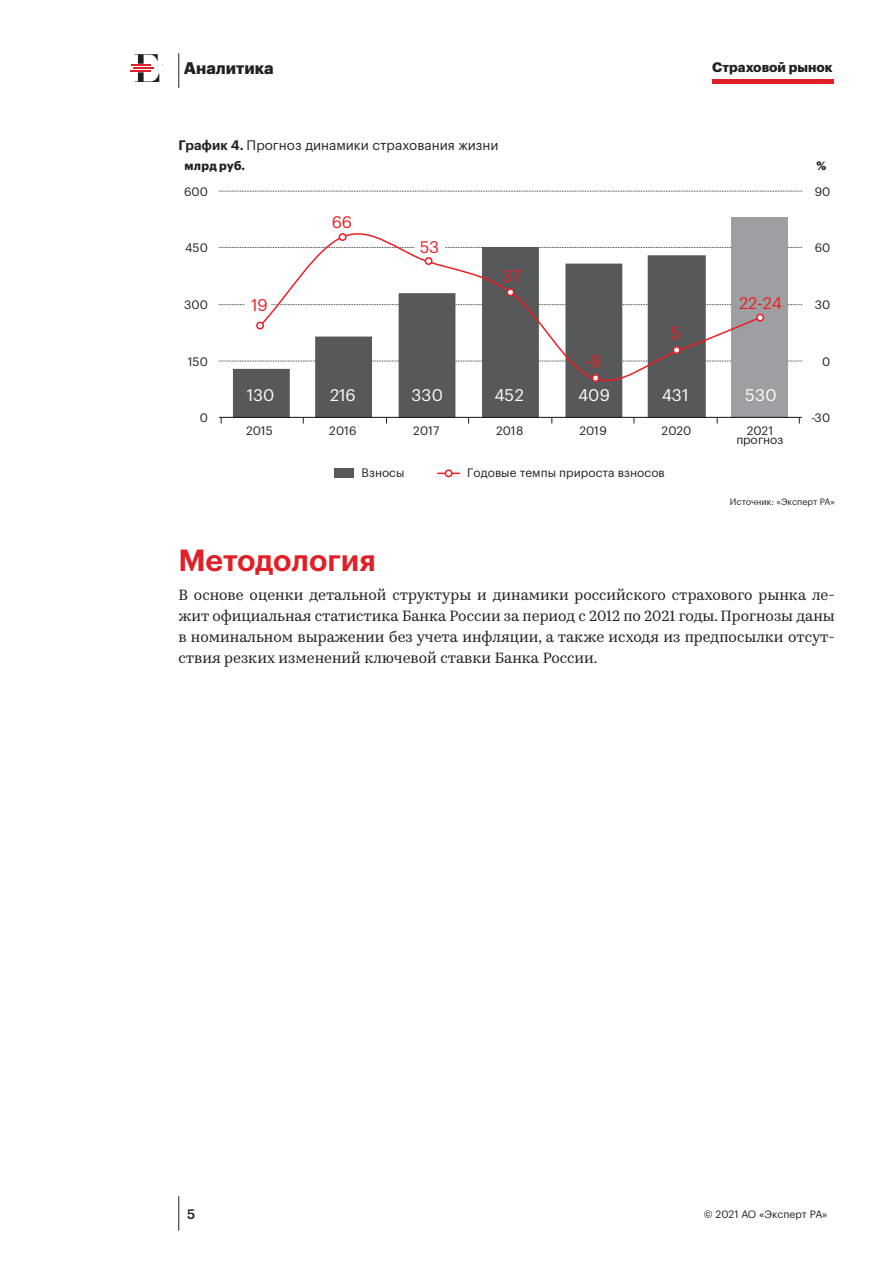
<style>
.page{position:relative;width:893px;height:1263px;background:#fff}
.page>*{position:absolute;margin:0;border:0;box-sizing:border-box;transform-origin:0 0}
.t1{font:600 30px "Graphik LC";letter-spacing:-.005em;color:#e01f26}
.t2{font:16.5px "Graphik LC";letter-spacing:.01em;color:#fff}
.t3{font:16.5px "Graphik LC";letter-spacing:-.01em;color:#ee1d23}
.t4{font:700 16.5px "Graphik LC";color:#231f20}
.t5{font:15px/21px "Kazimir Text";color:#231f20;text-align:justify}
.t6{font:13.5px "Graphik LC";color:#231f20}
.t7{font:700 13.5px "Graphik LC";color:#231f20}
.t8{font:500 13.5px "Graphik LC";color:#231f20}
.t9{font:12px/9px "Graphik LC";color:#231f20;text-align:center}
.t10{font:700 12px "Graphik LC";letter-spacing:.015em;color:#231f20}
.t11{font:10.5px "Graphik LC";color:#231f20}
.t12{font:9px "Graphik LC";color:#231f20}
.s1{font-weight:600}
</style>
<div class="page">
<hr style="left:130px;top:70px;width:21px;height:2px;background:#e01f26">
<hr style="left:133px;top:67px;width:21px;height:2px;background:#e01f26">
<svg style="left:131px;top:54px;width:27px;height:12px"></svg>
<svg style="left:135px;top:72px;width:24px;height:10px"></svg>
<hr style="left:712px;top:79px;width:122px;height:4px;background:#e01f26">
<hr style="left:178px;top:53px;width:1px;height:35px;background:#231f20">
<hr style="left:178px;top:1196px;width:1px;height:35px;background:#231f20">
<svg style="left:219px;top:191px;width:583px;height:1px"></svg>
<svg style="left:219px;top:247px;width:583px;height:1px"></svg>
<svg style="left:219px;top:304px;width:583px;height:1px"></svg>
<svg style="left:219px;top:361px;width:583px;height:1px"></svg>
<svg style="left:438px;top:473px;width:22px;height:1px"></svg>
<div style="left:334px;top:468px;width:19px;height:10px;background:#57585a"></div>
<div style="left:731px;top:217px;width:57px;height:201px;background:#9d9fa2"></div>
<svg style="left:233px;top:247px;width:473px;height:170px;fill:#57585a"></svg>
<hr style="left:219px;top:417px;width:583px;height:1px;background:#0e1214">
<svg style="left:259px;top:233px;width:502px;height:157px"></svg>
<div style="left:445px;top:470px;width:7px;height:7px;background:#fff;border-radius:50%"></div>
<div style="left:445px;top:469px;width:8px;height:8px;border:2px solid #ee1d23;border-radius:50%"></div>
<div style="left:757px;top:314px;width:6px;height:7px;background:#fff;border-radius:50%"></div>
<div style="left:756px;top:314px;width:8px;height:8px;border:2px solid #ee1d23;border-radius:50%"></div>
<div style="left:673px;top:347px;width:7px;height:6px;background:#fff;border-radius:50%"></div>
<div style="left:673px;top:346px;width:8px;height:8px;border:2px solid #ee1d23;border-radius:50%"></div>
<div style="left:592px;top:375px;width:7px;height:6px;background:#fff;border-radius:50%"></div>
<div style="left:592px;top:374px;width:8px;height:8px;border:2px solid #ee1d23;border-radius:50%"></div>
<div style="left:507px;top:289px;width:7px;height:6px;background:#fff;border-radius:50%"></div>
<div style="left:506px;top:288px;width:8px;height:8px;border:2px solid #ee1d23;border-radius:50%"></div>
<div style="left:425px;top:258px;width:7px;height:6px;background:#fff;border-radius:50%"></div>
<div style="left:425px;top:257px;width:8px;height:8px;border:2px solid #ee1d23;border-radius:50%"></div>
<div style="left:339px;top:234px;width:7px;height:6px;background:#fff;border-radius:50%"></div>
<div style="left:339px;top:233px;width:8px;height:8px;border:2px solid #ee1d23;border-radius:50%"></div>
<div style="left:257px;top:322px;width:6px;height:7px;background:#fff;border-radius:50%"></div>
<div style="left:256px;top:322px;width:8px;height:7px;border:2px solid #ee1d23;border-radius:50%"></div>
<p class="t4" style="left:184px;top:56px;width:91px">Аналитика</p>
<p class="t7" style="left:712px;top:57px;width:122px">Страховой рынок</p>
<p class="t6" style="left:178px;top:135px;width:322px"><span class="s1">График 4.</span> Прогноз динамики страхования жизни</p>
<p class="t10" style="left:185px;top:156px;width:62px">млрд руб.</p>
<p class="t10" style="left:817px;top:156px;width:11px">%</p>
<p class="t9" style="left:184px;top:186px;width:25px">600</p>
<p class="t9" style="left:815px;top:186px;width:17px">90</p>
<p class="t3" style="left:332px;top:209px;width:22px">66</p>
<p class="t9" style="left:185px;top:243px;width:24px">450</p>
<p class="t3" style="left:420px;top:235px;width:21px">53</p>
<p class="t9" style="left:815px;top:243px;width:17px">60</p>
<p class="t3" style="left:502px;top:264px;width:20px">37</p>
<p class="t9" style="left:184px;top:299px;width:25px">300</p>
<p class="t3" style="left:251px;top:293px;width:18px">19</p>
<p class="t3" style="left:739px;top:291px;width:44px">22-24</p>
<p class="t9" style="left:815px;top:299px;width:17px">30</p>
<p class="t3" style="left:670px;top:321px;width:11px">5</p>
<p class="t9" style="left:188px;top:356px;width:22px">150</p>
<p class="t3" style="left:585px;top:348px;width:17px">-9</p>
<p class="t9" style="left:822px;top:356px;width:10px">0</p>
<p class="t2" style="left:247px;top:383px;width:29px">130</p>
<p class="t2" style="left:330px;top:383px;width:27px">216</p>
<p class="t2" style="left:411px;top:383px;width:33px">330</p>
<p class="t2" style="left:494px;top:383px;width:31px">452</p>
<p class="t2" style="left:578px;top:383px;width:33px">409</p>
<p class="t2" style="left:662px;top:383px;width:28px">431</p>
<p class="t2" style="left:745px;top:383px;width:33px">530</p>
<p class="t9" style="left:200px;top:412px;width:10px">0</p>
<p class="t9" style="left:811px;top:412px;width:20px">-30</p>
<p class="t9" style="left:246px;top:425px;width:29px">2015</p>
<p class="t9" style="left:329px;top:425px;width:29px">2016</p>
<p class="t9" style="left:413px;top:425px;width:28px">2017</p>
<p class="t9" style="left:496px;top:425px;width:29px">2018</p>
<p class="t9" style="left:579px;top:425px;width:29px">2019</p>
<p class="t9" style="left:661px;top:425px;width:31px">2020</p>
<p class="t9" style="left:736px;top:425px;width:49px">2021 прогноз</p>
<p class="t9" style="left:362px;top:467px;width:44px">Взносы</p>
<p class="t9" style="left:467px;top:467px;width:199px">Годовые темпы прироста взносов</p>
<p class="t12" style="left:730px;top:495px;width:107px">Источник: «Эксперт РА»</p>
<h1 class="t1" style="left:178px;top:537px;width:199px">Методология</h1>
<p class="t5" style="left:178px;top:583px;width:658px">В основе оценки детальной структуры и динамики российского страхового рынка ле&shy;жит официальная статистика Банка России за период с 2012 по 2021 годы. Прогнозы даны в номинальном выражении без учета инфляции, а также исходя из предпосылки отсут&shy;ствия резких изменений ключевой ставки Банка России.</p>
<p class="t8" style="left:187px;top:1204px;width:10px">5</p>
<p class="t11" style="left:704px;top:1206px;width:125px">© 2021 АО «Эксперт РА»</p>
</div>
